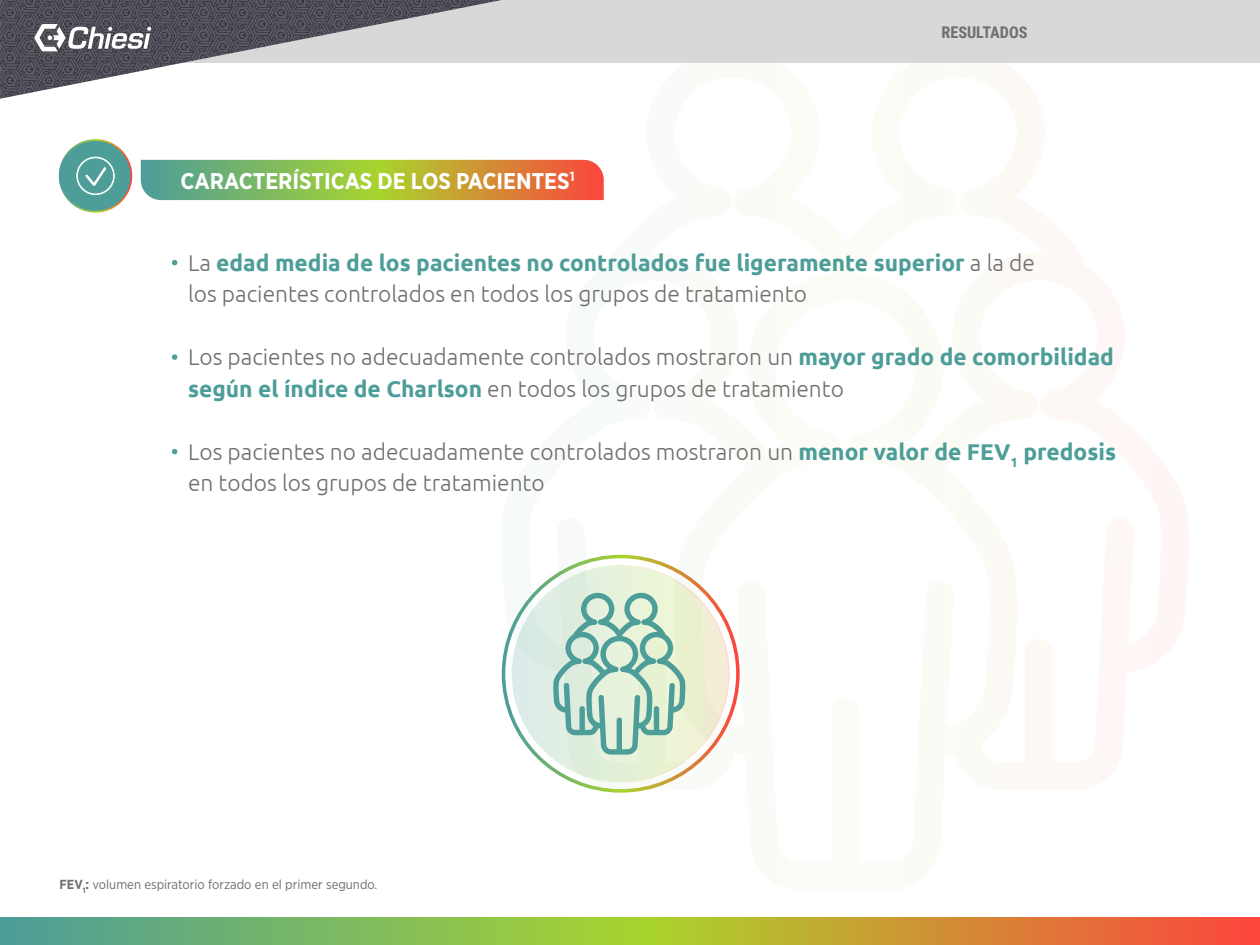
<style>
.page{position:relative;width:1260px;height:945px;background:#fff}
.page>*{position:absolute;margin:0;border:0;box-sizing:border-box;transform-origin:0 0}
.t1{font:300 22.75px/31.5px "Ubuntu";color:#706f6f}
.t2{font:700 22.75px "Gotham Narrow";color:#fff}
.t3{font:700 16.19px "Roboto Condensed";color:#706f6f}
.t4{font:13.12px "Gotham Narrow";color:#706f6f}
.s1{color:#fff}
.s2{font-weight:700;color:#4d9d99}
.s3{font-weight:700}
</style>
<div class="page">
<svg style="left:498px;top:62px;width:695px;height:730px"></svg>
<div style="left:0;top:0;width:1260px;height:62px;background:#d8d8d8"></div>
<svg style="left:0;top:917px;width:1260px;height:28px;background:#a5a34d"></svg>
<svg style="left:141px;top:160px;width:463px;height:40px;background:#a6a44e"></svg>
<div style="left:60px;top:140px;width:71px;height:72px;background:#4d9d99;border-radius:50%"></div>
<div style="left:59px;top:139px;width:73px;height:74px;border:2px solid #fff;border-radius:50%"></div>
<img style="left:0;top:0;width:502px;height:99px">
<svg style="left:34px;top:24px;width:117px;height:27px;background:#8e8d93"></svg>
<svg style="left:76px;top:156px;width:39px;height:39px"></svg>
<div style="left:512px;top:565px;width:217px;height:217px;background:linear-gradient(to right,#d9ede7,#f2f1cf);border-radius:50%"></div>
<svg style="left:552px;top:593px;width:134px;height:162px;background:#b9d8c7"></svg>
<p class="t2" style="left:181px;top:166px;width:396px">CARACTERÍSTICAS DE LOS PACIENTES<sup>1</sup></p>
<p class="t3" style="left:941px;top:21px;width:88px">RESULTADOS</p>
<p class="t1" style="left:188px;top:246px;width:848px;text-indent:-17px"><span class="s1">•</span> La <span class="s2">edad media de los pacientes no controlados fue ligeramente superior</span> a la de los pacientes controlados en todos los grupos de tratamiento</p>
<p class="t1" style="left:188px;top:341px;width:928px;text-indent:-17px"><span class="s1">•</span> Los pacientes no adecuadamente controlados mostraron un <span class="s2">mayor grado de comorbilidad según el índice de Charlson</span> en todos los grupos de tratamiento</p>
<p class="t1" style="left:188px;top:435px;width:930px;text-indent:-18px"><span class="s1">•</span> Los pacientes no adecuadamente controlados mostraron un <span class="s2">menor valor de FEV</span><sub>1</sub> <span class="s2">predosis </span>en todos los grupos de tratamiento</p>
<p class="t4" style="left:60px;top:876px;width:319px"><span class="s3">FEV</span><sub>1</sub><span class="s3">:</span> volumen espiratorio forzado en el primer segundo.</p>
</div>
